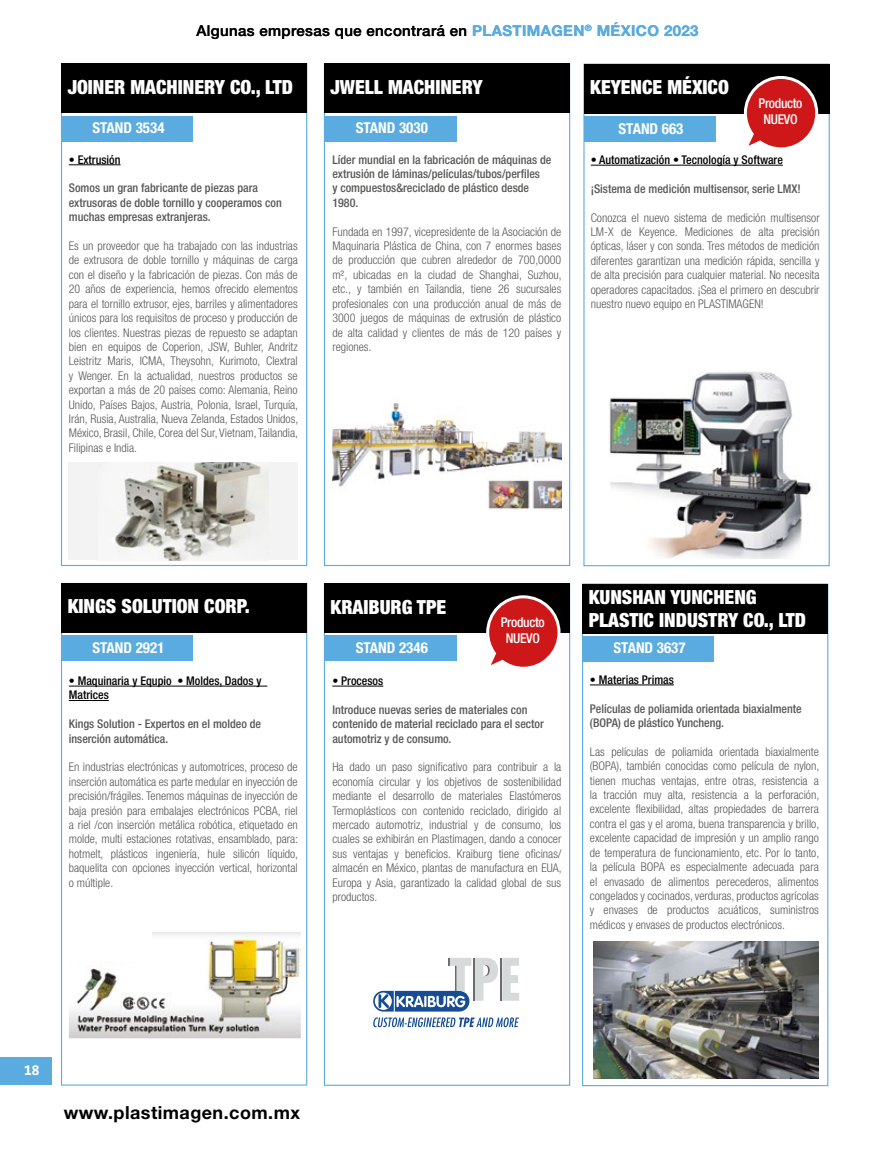
<style>
.page{position:relative;width:893px;height:1149px;background:#fff}
.page>*{position:absolute;margin:0;border:0;box-sizing:border-box;transform-origin:0 0}
.t1{font:900 condensed 19.5px/23.4px "Helvetica Neue LT Std";color:#fff}
.t2{font:700 18px "Helvetica Neue LT Std";letter-spacing:.025em;color:#000}
.t3{font:700 condensed 15px "Helvetica Neue LT Std";color:#fff}
.t4{font:500 15px "Helvetica Neue LT Std";letter-spacing:.025em;color:#000}
.t5{font:700 14.7px "Taz Barcelona";color:#fff}
.t6{font:500 condensed 13.5px/16.2px "Helvetica Neue LT Std";letter-spacing:-.025em;color:#fff;text-align:center}
.t7{font:300 condensed 12px/14.4px "Helvetica Neue LT Std";color:#575756;text-align:justify}
.t8{font:500 condensed 12px/14.4px "Helvetica Neue LT Std";color:#575756}
.t9{font:500 condensed 12px/14.4px "Helvetica Neue LT Std";color:#000}
.s1{font-weight:700;color:#5aabdf}
</style>
<div class="page">
<div style="left:0;top:1057px;width:51px;height:27px;background:#5aabdf"></div>
<hr style="left:69px;top:164px;width:52px;height:1px;background:#000">
<div style="left:69px;top:462px;width:229px;height:98px;background:#f3f3f3"></div>
<img style="left:115px;top:462px;width:153px;height:98px">
<div style="left:61px;top:63px;width:246px;height:503px;border:1px solid #5aabdf"></div>
<div style="left:61px;top:116px;width:132px;height:25px;background:#5aabdf"></div>
<div style="left:62px;top:64px;width:245px;height:49px;background:#000"></div>
<div style="left:324px;top:63px;width:246px;height:503px;border:1px solid #5aabdf"></div>
<div style="left:325px;top:116px;width:132px;height:25px;background:#5aabdf"></div>
<div style="left:324px;top:64px;width:246px;height:49px;background:#000"></div>
<img style="left:332px;top:403px;width:229px;height:107px">
<img style="left:609px;top:371px;width:203px;height:187px">
<div style="left:583px;top:63px;width:247px;height:503px;border:1px solid #5aabdf"></div>
<div style="left:584px;top:116px;width:132px;height:25px;background:#5aabdf"></div>
<div style="left:584px;top:64px;width:245px;height:49px;background:#000"></div>
<hr style="left:591px;top:165px;width:192px;height:1px;background:#000">
<div style="left:61px;top:582px;width:246px;height:503px;border:1px solid #5aabdf"></div>
<div style="left:61px;top:635px;width:132px;height:25px;background:#5aabdf"></div>
<div style="left:62px;top:583px;width:245px;height:49px;background:#000"></div>
<hr style="left:69px;top:685px;width:198px;height:1px;background:#000">
<hr style="left:69px;top:700px;width:40px;height:1px;background:#000">
<svg style="left:739px;top:76px;width:81px;height:72px"></svg>
<img style="left:593px;top:941px;width:226px;height:136px">
<svg style="left:373px;top:958px;width:146px;height:68px"></svg>
<div style="left:325px;top:635px;width:132px;height:25px;background:#5aabdf"></div>
<div style="left:324px;top:583px;width:246px;height:49px;background:#000"></div>
<hr style="left:332px;top:685px;width:51px;height:1px;background:#000">
<div style="left:582px;top:635px;width:132px;height:26px;background:#5aabdf"></div>
<div style="left:583px;top:583px;width:245px;height:50px;background:#000"></div>
<hr style="left:590px;top:684px;width:84px;height:1px;background:#000">
<img style="left:69px;top:932px;width:232px;height:105px">
<svg style="left:481px;top:595px;width:81px;height:72px"></svg>
<p class="t4" style="left:196px;top:22px;width:504px">Algunas empresas que encontrará en <span class="s1">PLASTIMAGEN</span><sup>®</sup> <span class="s1">MÉXICO 2023</span></p>
<h1 class="t1" style="left:68px;top:75px;width:227px">JOINER MACHINERY CO., LTD</h1>
<p class="t3" style="left:92px;top:119px;width:74px">STAND 3534</p>
<h1 class="t1" style="left:331px;top:74px;width:153px">JWELL MACHINERY</h1>
<p class="t3" style="left:356px;top:119px;width:74px">STAND 3030</p>
<h1 class="t1" style="left:590px;top:75px;width:140px">KEYENCE MÉXICO</h1>
<p class="t3" style="left:618px;top:119px;width:66px">STAND 663</p>
<p class="t6" style="left:759px;top:94px;width:45px">Producto<br>NUEVO</p>
<p class="t9" style="left:69px;top:152px;width:53px">• Extrusión</p>
<p class="t8" style="left:69px;top:181px;width:214px">Somos un gran fabricante de piezas para extrusoras de doble tornillo y cooperamos con muchas empresas extranjeras.</p>
<p class="t7" style="left:69px;top:238px;width:231px">Es un proveedor que ha trabajado con las industrias de extrusora de doble tornillo y máquinas de carga con el diseño y la fabricación de piezas. Con más de 20 años de experiencia, hemos ofrecido elementos para el tornillo extrusor, ejes, barriles y alimentadores únicos para los requisitos de proceso y producción de los clientes. Nuestras piezas de repuesto se adaptan bien en equipos de Coperion, JSW, Buhler, Andritz Leistritz Maris, ICMA, Theysohn, Kurimoto, Clextral y Wenger. En la actualidad, nuestros productos se exportan a más de 20 países como: Alemania, Reino Unido, Países Bajos, Austria, Polonia, Israel, Turquía, Irán, Rusia, Australia, Nueva Zelanda, Estados Unidos, México, Brasil, Chile, Corea del Sur, Vietnam, Tailandia, Filipinas e India.</p>
<p class="t8" style="left:332px;top:152px;width:220px">Líder mundial en la fabricación de máquinas de extrusión de láminas/películas/tubos/perfiles<br>y compuestos&amp;reciclado de plástico desde 1980.</p>
<p class="t7" style="left:332px;top:224px;width:231px">Fundada en 1997, vicepresidente de la Asociación de Maquinaria Plástica de China, con 7 enormes bases de producción que cubren alrededor de 700,0000 m², ubicadas en la ciudad de Shanghai, Suzhou, etc., y también en Tailandia, tiene 26 sucursales profesionales con una producción anual de más de 3000 juegos de máquinas de extrusión de plástico de alta calidad y clientes de más de 120 países y regiones.</p>
<p class="t9" style="left:591px;top:152px;width:194px">• Automatización • Tecnología y Software</p>
<p class="t8" style="left:591px;top:181px;width:212px">¡Sistema de medición multisensor, serie LMX!</p>
<p class="t7" style="left:591px;top:210px;width:230px">Conozca el nuevo sistema de medición multisensor LM-X de Keyence. Mediciones de alta precisión ópticas, láser y con sonda. Tres métodos de medición diferentes garantizan una medición rápida, sencilla y de alta precisión para cualquier material. No necesita operadores capacitados. ¡Sea el primero en descubrir nuestro nuevo equipo en PLASTIMAGEN!</p>
<h1 class="t1" style="left:68px;top:594px;width:184px">KINGS SOLUTION CORP.</h1>
<p class="t3" style="left:92px;top:638px;width:74px">STAND 2921</p>
<h1 class="t1" style="left:331px;top:595px;width:117px">KRAIBURG TPE</h1>
<p class="t3" style="left:356px;top:638px;width:74px">STAND 2346</p>
<p class="t6" style="left:501px;top:613px;width:45px">Producto<br>NUEVO</p>
<h1 class="t1" style="left:589px;top:585px;width:219px">KUNSHAN YUNCHENG<br>PLASTIC INDUSTRY CO., LTD</h1>
<p class="t3" style="left:613px;top:638px;width:74px">STAND 3637</p>
<p class="t9" style="left:69px;top:673px;width:194px">• Maquinaria y Equpio • Moldes, Dados y<br>Matrices</p>
<p class="t8" style="left:69px;top:716px;width:194px">Kings Solution - Expertos en el moldeo de inserción automática.</p>
<p class="t7" style="left:69px;top:759px;width:231px">En industrias electrónicas y automotrices, proceso de inserción automática es parte medular en inyección de precisión/frágiles. Tenemos máquinas de inyección de baja presión para embalajes electrónicos PCBA, riel a riel /con inserción metálica robótica, etiquetado en molde, multi estaciones rotativas, ensamblado, para: hotmelt, plásticos ingeniería, hule silicón líquido, baquelita con opciones inyección vertical, horizontal o múltiple.</p>
<p class="t9" style="left:332px;top:673px;width:52px">• Procesos</p>
<p class="t8" style="left:332px;top:702px;width:213px">Introduce nuevas series de materiales con contenido de material reciclado para el sector automotriz y de consumo.</p>
<p class="t7" style="left:332px;top:759px;width:231px">Ha dado un paso significativo para contribuir a la economía circular y los objetivos de sostenibilidad mediante el desarrollo de materiales Elastómeros Termoplásticos con contenido reciclado, dirigido al mercado automotriz, industrial y de consumo, los cuales se exhibirán en Plastimagen, dando a conocer sus ventajas y beneficios. Kraiburg tiene oficinas/ almacén en México, plantas de manufactura en EUA, Europa y Asia, garantizado la calidad global de sus productos.</p>
<p class="t9" style="left:590px;top:672px;width:85px">• Materias Primas</p>
<p class="t8" style="left:590px;top:700px;width:213px">Películas de poliamida orientada biaxialmente (BOPA) de plástico Yuncheng.</p>
<p class="t7" style="left:590px;top:744px;width:231px">Las películas de poliamida orientada biaxialmente (BOPA), también conocidas como película de nylon, tienen muchas ventajas, entre otras, resistencia a la tracción muy alta, resistencia a la perforación, excelente flexibilidad, altas propiedades de barrera contra el gas y el aroma, buena transparencia y brillo, excelente capacidad de impresión y un amplio rango de temperatura de funcionamiento, etc. Por lo tanto, la película BOPA es especialmente adecuada para el envasado de alimentos perecederos, alimentos congelados y cocinados, verduras, productos agrícolas y envases de productos acuáticos, suministros médicos y envases de productos electrónicos.</p>
<p class="t5" style="left:24px;top:1062px;width:17px">18</p>
<h2 class="t2" style="left:64px;top:1101px;width:238px">www.plastimagen.com.mx</h2>
</div>
